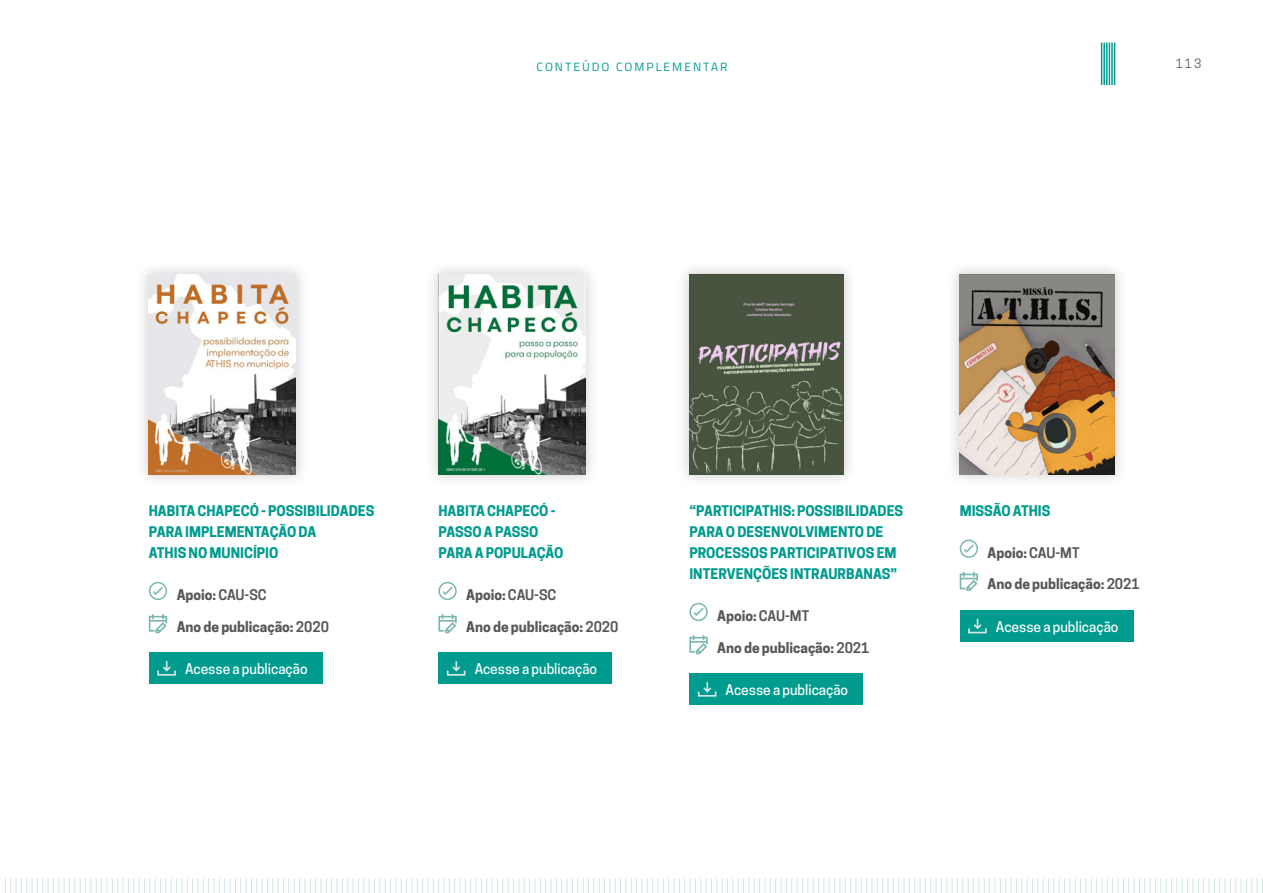
<style>
.page{position:relative;width:1263px;height:893px;background:#fff}
.page>*{position:absolute;margin:0;border:0;box-sizing:border-box;transform-origin:0 0}
.t1{font:700 13.8px/21px "Cooper Hewitt";color:#009b8f}
.t2{font:700 13.8px "Cooper Hewitt";color:#575756}
.t3{font:500 13.8px "Cooper Hewitt";color:#fff}
.t4{font:12px "Titillium Web";letter-spacing:.17em;color:#009b8f}
.t5{font:12px "Cooper Hewitt";color:#575756}
.s1{font-weight:600}
</style>
<div class="page">
<svg style="left:149px;top:614px;width:18px;height:19px"></svg>
<svg style="left:149px;top:582px;width:18px;height:18px"></svg>
<svg style="left:438px;top:614px;width:19px;height:19px"></svg>
<svg style="left:438px;top:582px;width:19px;height:18px"></svg>
<div style="left:135px;top:261px;width:175px;height:227px;background:#000;opacity:.2"></div>
<img style="left:149px;top:275px;width:147px;height:199px">
<div style="left:424px;top:261px;width:176px;height:227px;background:#000;opacity:.2"></div>
<img style="left:438px;top:275px;width:147px;height:199px">
<div style="left:149px;top:653px;width:174px;height:31px;background:#009b8f"></div>
<svg style="left:157px;top:661px;width:19px;height:15px"></svg>
<div style="left:438px;top:653px;width:174px;height:31px;background:#009b8f"></div>
<svg style="left:447px;top:661px;width:18px;height:15px"></svg>
<svg style="left:689px;top:635px;width:19px;height:19px"></svg>
<svg style="left:689px;top:603px;width:19px;height:18px"></svg>
<svg style="left:960px;top:572px;width:18px;height:19px"></svg>
<svg style="left:960px;top:539px;width:18px;height:19px"></svg>
<div style="left:675px;top:260px;width:183px;height:228px;background:#000;opacity:.2"></div>
<img style="left:689px;top:275px;width:155px;height:199px">
<div style="left:946px;top:260px;width:183px;height:228px;background:#000;opacity:.2"></div>
<img style="left:960px;top:275px;width:154px;height:199px">
<div style="left:689px;top:674px;width:174px;height:31px;background:#009b8f"></div>
<svg style="left:698px;top:682px;width:18px;height:15px"></svg>
<div style="left:960px;top:610px;width:173px;height:32px;background:#009b8f"></div>
<svg style="left:968px;top:619px;width:19px;height:14px"></svg>
<hr style="left:1114px;top:43px;width:1px;height:42px;background:#009b8f">
<hr style="left:1111px;top:43px;width:2px;height:42px;background:#009b8f">
<hr style="left:1109px;top:43px;width:1px;height:42px;background:#009b8f">
<hr style="left:1106px;top:43px;width:1px;height:42px;background:#009b8f">
<hr style="left:1103px;top:43px;width:2px;height:42px;background:#009b8f">
<hr style="left:1101px;top:43px;width:1px;height:42px;background:#009b8f">
<svg style="left:5px;top:878px;width:1258px;height:15px"></svg>
<p class="t4" style="left:537px;top:58px;width:192px">CONTEÚDO COMPLEMENTAR</p>
<p class="t5" style="left:1176px;top:57px;width:27px">113</p>
<p class="t1" style="left:149px;top:500px;width:227px">HABITA CHAPECÓ - POSSIBILIDADES<br>PARA IMPLEMENTAÇÃO DA<br>ATHIS NO MUNICÍPIO</p>
<p class="t1" style="left:438px;top:500px;width:127px">HABITA CHAPECÓ -<br>PASSO A PASSO<br>PARA A POPULAÇÃO</p>
<p class="t2" style="left:177px;top:587px;width:92px">Apoio: <span class="s1">CAU-SC</span></p>
<p class="t2" style="left:177px;top:618px;width:154px">Ano de publicação: <span class="s1">2020</span></p>
<p class="t2" style="left:466px;top:587px;width:92px">Apoio: <span class="s1">CAU-SC</span></p>
<p class="t2" style="left:466px;top:618px;width:154px">Ano de publicação: <span class="s1">2020</span></p>
<p class="t3" style="left:185px;top:660px;width:124px">Acesse a publicação</p>
<p class="t3" style="left:475px;top:660px;width:124px">Acesse a publicação</p>
<p class="t1" style="left:689px;top:500px;width:215px">“PARTICIPATHIS: POSSIBILIDADES<br>PARA O DESENVOLVIMENTO DE<br>PROCESSOS PARTICIPATIVOS EM<br>INTERVENÇÕES INTRAURBANAS”</p>
<p class="t2" style="left:717px;top:608px;width:93px">Apoio: <span class="s1">CAU-MT</span></p>
<p class="t2" style="left:717px;top:639px;width:154px">Ano de publicação: <span class="s1">2021</span></p>
<p class="t3" style="left:726px;top:681px;width:124px">Acesse a publicação</p>
<p class="t1" style="left:960px;top:500px;width:92px">MISSÃO ATHIS</p>
<p class="t2" style="left:987px;top:544px;width:93px">Apoio: <span class="s1">CAU-MT</span></p>
<p class="t2" style="left:987px;top:576px;width:154px">Ano de publicação: <span class="s1">2021</span></p>
<p class="t3" style="left:996px;top:618px;width:124px">Acesse a publicação</p>
</div>
